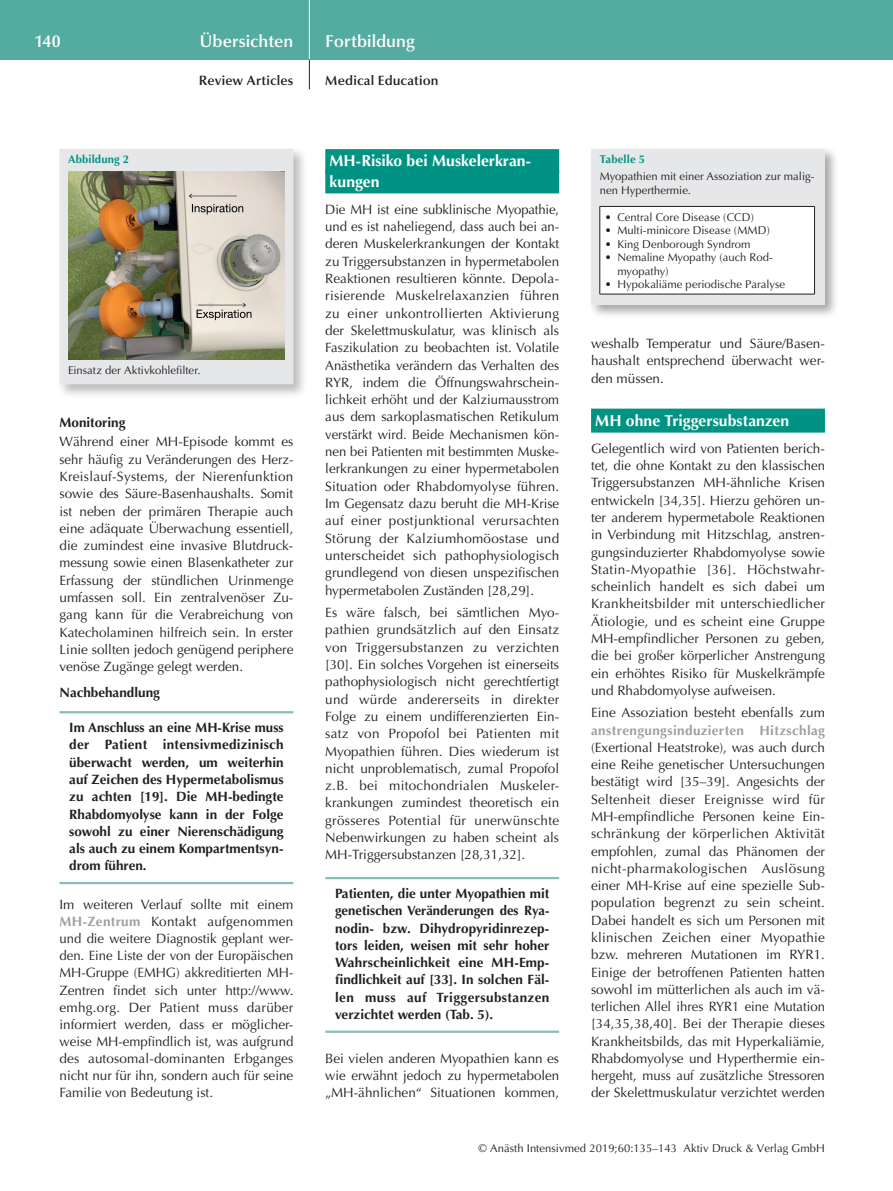
<style>
.page{position:relative;width:893px;height:1191px;background:#fff}
.page>*{position:absolute;margin:0;border:0;box-sizing:border-box;transform-origin:0 0}
.t1{font:600 17.25px "Optima";color:#fff}
.t2{font:700 15.75px/20.2px "Optima";color:#fff}
.t3{font:13.5px/17.2px "Optima";color:#231f20;text-align:justify}
.t4{font:700 13.5px/17.2px "Optima";color:#231f20;text-align:justify}
.t5{font:700 13.5px "Optima";letter-spacing:.025em;color:#9d9fa2}
.t6{font:600 13.5px "Optima";letter-spacing:.01em;color:#231f20}
.t7{font:11.25px/13.5px "Optima";color:#231f20}
.t8{font:700 11.25px "Optima";letter-spacing:.01em;color:#009383}
.s1{font-weight:700;color:#9d9fa2}
</style>
<div class="page">
<div style="left:0;top:0;width:893px;height:60px;background:#54aba0"></div>
<hr style="left:309px;top:0;width:1px;height:60px;background:#fff">
<svg style="left:309px;top:60px;width:1px;height:29px"></svg>
<hr style="left:60px;top:711px;width:233px;height:2px;background:#86bfb7">
<hr style="left:60px;top:882px;width:233px;height:2px;background:#86bfb7">
<div style="left:325px;top:149px;width:234px;height:24px;background:#009383"></div>
<div style="left:325px;top:169px;width:234px;height:24px;background:#009383"></div>
<hr style="left:325px;top:877px;width:234px;height:2px;background:#86bfb7">
<hr style="left:325px;top:1030px;width:234px;height:2px;background:#86bfb7">
<div style="left:591px;top:408px;width:234px;height:24px;background:#009383"></div>
<div style="left:589px;top:146px;width:250px;height:172px;background:#231f20;opacity:.4"></div>
<div style="left:591px;top:149px;width:234px;height:155px;background:#e6e7e9"></div>
<div style="left:600px;top:206px;width:214px;height:88px;background:#fff"></div>
<hr style="left:600px;top:206px;width:215px;height:1px;background:#231f20">
<hr style="left:599px;top:207px;width:1px;height:87px;background:#231f20">
<hr style="left:814px;top:207px;width:1px;height:87px;background:#231f20">
<hr style="left:600px;top:294px;width:215px;height:1px;background:#231f20">
<div style="left:57px;top:146px;width:251px;height:253px;background:#231f20;opacity:.3"></div>
<div style="left:60px;top:149px;width:233px;height:235px;background:#e6e7e9"></div>
<img style="left:68px;top:172px;width:217px;height:187px">
<p class="t1" style="left:34px;top:31px;width:28px">140</p>
<p class="t1" style="left:200px;top:31px;width:95px">Übersichten</p>
<p class="t1" style="left:325px;top:31px;width:91px">Fortbildung</p>
<p class="t6" style="left:199px;top:73px;width:96px">Review Articles</p>
<p class="t6" style="left:325px;top:73px;width:115px">Medical Education</p>
<p class="t8" style="left:68px;top:153px;width:63px">Abbildung 2</p>
<p class="t7" style="left:68px;top:363px;width:134px">Einsatz der Aktivkohlefilter.</p>
<p class="t4" style="left:60px;top:414px;width:68px">Monitoring</p>
<p class="t3" style="left:60px;top:433px;width:235px">Während einer MH-Episode kommt es sehr häufig zu Veränderungen des Herz-Kreislauf-Systems, der Nierenfunktion sowie des Säure-Basenhaushalts. Somit ist neben der primären Therapie auch eine adäquate Überwachung essentiell, die zumindest eine invasive Blutdruck&shy;messung sowie einen Blasenkatheter zur Erfassung der stündlichen Urinmenge umfassen soll. Ein zentralvenöser Zu&shy;gang kann für die Verabreichung von Katecholaminen hilfreich sein. In erster Linie sollten jedoch genügend periphere venöse Zugänge gelegt werden.</p>
<p class="t4" style="left:60px;top:683px;width:102px">Nachbehandlung</p>
<p class="t4" style="left:69px;top:719px;width:216px">Im Anschluss an eine MH-Krise muss der Patient intensivmedizinisch überwacht werden, um weiterhin auf Zeichen des Hypermetabolismus zu achten [19]. Die MH-bedingte Rhabdomyolyse kann in der Folge sowohl zu einer Nierenschädigung als auch zu einem Kompartmentsyn&shy;drom führen.</p>
<p class="t3" style="left:60px;top:896px;width:235px">Im weiteren Verlauf sollte mit einem <span class="s1">MH-Zentrum</span> Kontakt aufgenommen und die weitere Diagnostik geplant wer&shy;den. Eine Liste der von der Europäischen MH-Gruppe (EMHG) akkreditierten MH-Zentren findet sich unter http://www. emhg.org. Der Patient muss darüber informiert werden, dass er möglicher&shy;weise MH-empfindlich ist, was aufgrund des autosomal-dominanten Erbganges nicht nur für ihn, sondern auch für seine Familie von Bedeutung ist.</p>
<p class="t2" style="left:330px;top:151px;width:203px">MH-Risiko bei Muskelerkran&shy;kungen</p>
<p class="t3" style="left:325px;top:201px;width:235px">Die MH ist eine subklinische Myopathie, und es ist naheliegend, dass auch bei an&shy;deren Muskelerkrankungen der Kontakt zu Triggersubstanzen in hypermetabolen Reaktionen resultieren könnte. Depola&shy;risierende Muskelrelaxanzien führen zu einer unkontrollierten Aktivierung der Skelettmuskulatur, was klinisch als Faszikulation zu beobachten ist. Volatile Anästhetika verändern das Verhalten des RYR, indem die Öffnungswahrschein&shy;lichkeit erhöht und der Kalziumausstrom aus dem sarkoplasmatischen Retikulum verstärkt wird. Beide Mechanismen kön&shy;nen bei Patienten mit bestimmten Muske&shy;lerkrankungen zu einer hypermetabolen Situation oder Rhabdomyolyse führen.<br>Im Gegensatz dazu beruht die MH-Krise auf einer postjunktional verursachten Störung der Kalziumhomöostase und unterscheidet sich pathophysiologisch grundlegend von diesen unspezifischen hypermetabolen Zuständen [28,29].</p>
<p class="t3" style="left:325px;top:604px;width:235px">Es wäre falsch, bei sämtlichen Myo&shy;pathien grundsätzlich auf den Einsatz von Triggersubstanzen zu verzichten [30]. Ein solches Vorgehen ist einerseits pathophysiologisch nicht gerechtfertigt und würde andererseits in direkter Folge zu einem undifferenzierten Ein&shy;satz von Propofol bei Patienten mit Myopathien führen. Dies wiederum ist nicht unproblematisch, zumal Propofol z.B. bei mitochondrialen Muskeler&shy;krankungen zumindest theoretisch ein grösseres Potential für unerwünschte Nebenwirkungen zu haben scheint als MH-Triggersubstanzen [28,31,32].</p>
<p class="t4" style="left:335px;top:885px;width:216px">Patienten, die unter Myopathien mit genetischen Veränderungen des Rya&shy;nodin- bzw. Dihydropyridinrezep&shy;tors leiden, weisen mit sehr hoher Wahrscheinlichkeit eine MH-Emp&shy;findlichkeit auf [33]. In solchen Fäl&shy;len muss auf Triggersubstanzen verzichtet werden (Tab. 5).</p>
<p class="t3" style="left:325px;top:1049px;width:235px">Bei vielen anderen Myopathien kann es wie erwähnt jedoch zu hypermetabolen „MH-ähnlichen“ Situationen kommen,</p>
<p class="t8" style="left:600px;top:153px;width:47px">Tabelle 5</p>
<p class="t7" style="left:600px;top:170px;width:216px">Myopathien mit einer Assoziation zur malig&shy;nen Hyperthermie.</p>
<p class="t7" style="left:605px;top:210px;width:151px">• Central Core Disease (CCD)</p>
<p class="t7" style="left:605px;top:224px;width:166px">• Multi-minicore Disease (MMD)</p>
<p class="t7" style="left:605px;top:237px;width:147px">• King Denborough Syndrom</p>
<p class="t7" style="left:617px;top:251px;width:156px;text-indent:-12px">• Nemaline Myopathy (auch Rod&shy;myopathy)</p>
<p class="t7" style="left:605px;top:278px;width:182px">• Hypokaliäme periodische Paralyse</p>
<p class="t3" style="left:591px;top:335px;width:234px">weshalb Temperatur und Säure/Basen&shy;haushalt entsprechend überwacht wer&shy;den müssen.</p>
<p class="t2" style="left:595px;top:410px;width:195px">MH ohne Triggersubstanzen</p>
<p class="t3" style="left:591px;top:440px;width:235px">Gelegentlich wird von Patienten berich&shy;tet, die ohne Kontakt zu den klassischen Triggersubstanzen MH-ähnliche Krisen entwickeln [34,35]. Hierzu gehören un&shy;ter anderem hypermetabole Reaktionen in Verbindung mit Hitzschlag, anstren&shy;gungsinduzierter Rhabdomyolyse sowie Statin-Myopathie [36]. Höchstwahr&shy;scheinlich handelt es sich dabei um Krankheitsbilder mit unterschiedlicher Ätiologie, und es scheint eine Gruppe MH-empfindlicher Personen zu geben, die bei großer körperlicher Anstrengung ein erhöhtes Risiko für Muskelkrämpfe und Rhabdomyolyse aufweisen.</p>
<p class="t3" style="left:591px;top:704px;width:235px">Eine Assoziation besteht ebenfalls zum</p>
<p class="t5" style="left:591px;top:722px;width:235px">anstrengungsinduzierten Hitzschlag</p>
<p class="t3" style="left:591px;top:739px;width:235px">(Exertional Heatstroke), was auch durch eine Reihe genetischer Untersuchungen bestätigt wird [35–39]. Angesichts der Seltenheit dieser Ereignisse wird für MH-empfindliche Personen keine Ein&shy;schränkung der körperlichen Aktivität empfohlen, zumal das Phänomen der nicht-pharmakologischen Auslösung einer MH-Krise auf eine spezielle Sub&shy;population begrenzt zu sein scheint.<br>Dabei handelt es sich um Personen mit klinischen Zeichen einer Myopathie bzw. mehreren Mutationen im RYR1.<br>Einige der betroffenen Patienten hatten sowohl im mütterlichen als auch im vä&shy;terlichen Allel ihres RYR1 eine Mutation [34,35,38,40]. Bei der Therapie dieses Krankheitsbilds, das mit Hyperkaliämie, Rhabdomyolyse und Hyperthermie ein&shy;hergeht, muss auf zusätzliche Stressoren der Skelettmuskulatur verzichtet werden</p>
<p class="t7" style="left:478px;top:1142px;width:348px">© Anästh Intensivmed 2019;60:135–143 Aktiv Druck &amp; Verlag GmbH</p>
</div>
